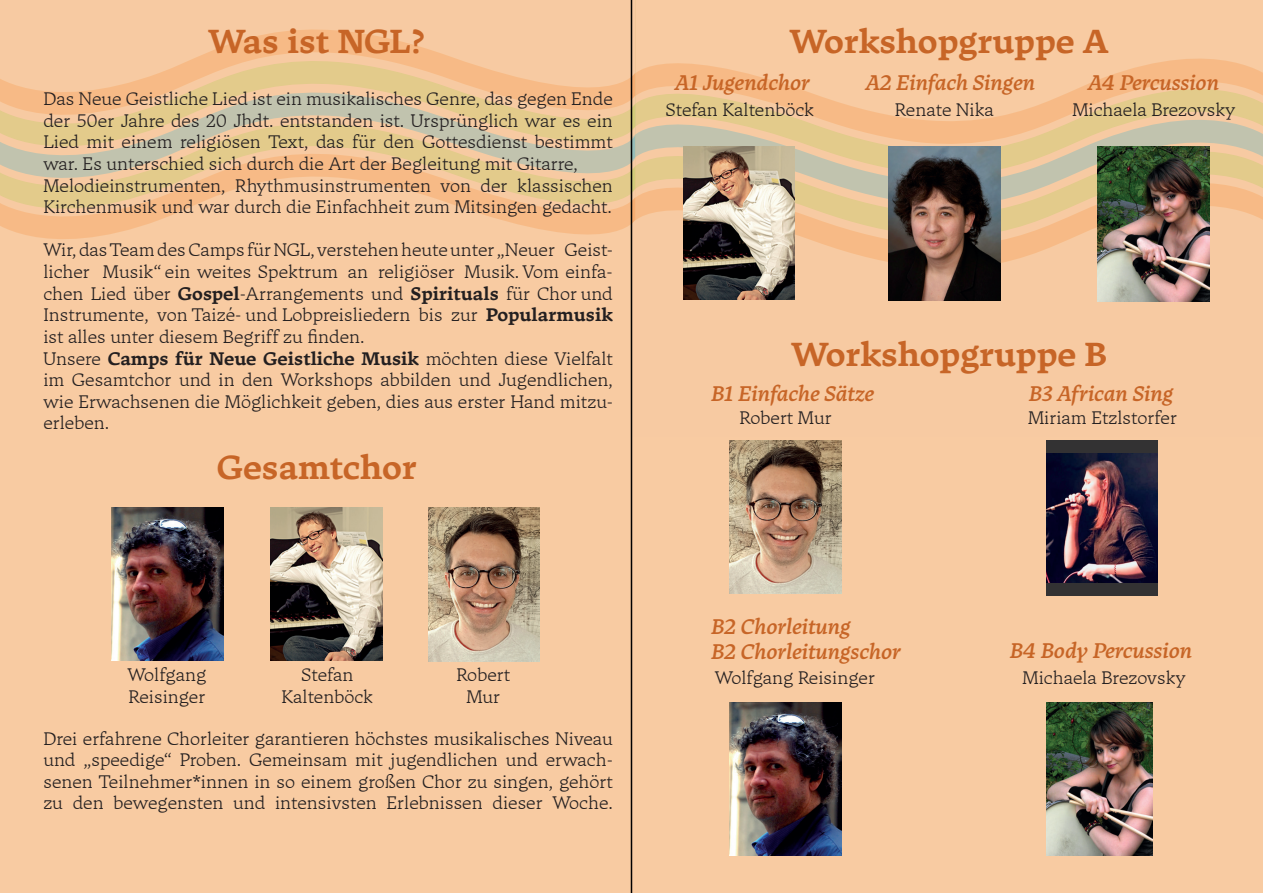
<style>
.page{position:relative;width:1263px;height:893px;background:#f8cba2}
.page>*{position:absolute;margin:0;border:0;box-sizing:border-box;transform-origin:0 0}
.t1{font:700 33px "Tuna";color:#c76527}
.t2{font:italic 500 21px/25.2px "Tuna";color:#c76527}
.t3{font:300 18px/21.6px "Tuna";color:#231f20}
.s1{font-weight:700}
</style>
<div class="page">
<svg style="left:635px;top:57px;width:628px;height:8px;background:#f7c99f"></svg>
<svg style="left:635px;top:65px;width:628px;height:22px;background:#f7c496"></svg>
<svg style="left:635px;top:87px;width:628px;height:8px;background:#f5c698"></svg>
<svg style="left:635px;top:95px;width:628px;height:23px;background:#efc793"></svg>
<svg style="left:635px;top:118px;width:628px;height:9px;background:#ecc494"></svg>
<svg style="left:635px;top:127px;width:628px;height:23px;background:#dcc49c"></svg>
<svg style="left:635px;top:158px;width:628px;height:23px;background:#d8c69d"></svg>
<svg style="left:632px;top:181px;width:631px;height:256px;background:#f4c89f"></svg>
<svg style="left:0;top:233px;width:635px;height:8px;background:#f7c99f"></svg>
<svg style="left:0;top:210px;width:635px;height:23px;background:#f7c496"></svg>
<svg style="left:0;top:202px;width:635px;height:8px;background:#f5c698"></svg>
<svg style="left:0;top:180px;width:635px;height:22px;background:#efc792"></svg>
<svg style="left:0;top:171px;width:635px;height:9px;background:#ecc494"></svg>
<svg style="left:0;top:148px;width:635px;height:23px;background:#ddc49d"></svg>
<svg style="left:0;top:139px;width:635px;height:9px;background:#e0c89a"></svg>
<svg style="left:0;top:117px;width:635px;height:22px;background:#e0c897"></svg>
<svg style="left:0;top:0;width:635px;height:117px;background:#f1c69a"></svg>
<hr style="left:631px;top:0;width:1px;height:893px;background:#000001">
<img style="left:112px;top:508px;width:111px;height:153px">
<img style="left:888px;top:146px;width:112px;height:154px">
<img style="left:1046px;top:703px;width:106px;height:153px">
<img style="left:1098px;top:146px;width:111px;height:156px">
<div style="left:1046px;top:440px;width:112px;height:155px;background:#333233"></div>
<img style="left:1046px;top:454px;width:112px;height:128px">
<img style="left:271px;top:508px;width:111px;height:152px">
<img style="left:428px;top:507px;width:112px;height:154px">
<img style="left:683px;top:147px;width:112px;height:153px">
<img style="left:730px;top:440px;width:111px;height:154px">
<img style="left:730px;top:703px;width:111px;height:153px">
<h1 class="t1" style="left:208px;top:20px;width:219px">Was ist NGL?</h1>
<p class="t3" style="left:43px;top:88px;width:571px">Das Neue Geistliche Lied ist ein musikalisches Genre, das gegen Ende der 50er Jahre des 20 Jhdt. entstanden ist. Ursprünglich war es ein Lied mit einem religiösen Text, das für den Gottesdienst bestimmt war. Es unterschied sich durch die Art der Begleitung mit Gitarre, Melodieinstrumenten, Rhythmusinstrumenten von der klassischen Kirchenmusik und war durch die Einfachheit zum Mitsingen gedacht.</p>
<p class="t3" style="left:43px;top:239px;width:571px">Wir, das Team des Camps für NGL, verstehen heute unter „Neuer Geist&shy;licher Musik“ ein weites Spektrum an religiöser Musik. Vom einfa&shy;chen Lied über <span class="s1">Gospel</span>-Arrangements und <span class="s1">Spirituals</span> für Chor und Instrumente, von Taizé- und Lobpreisliedern bis zur <span class="s1">Popularmusik </span>ist alles unter diesem Begriff zu finden.<br>Unsere <span class="s1">Camps für Neue Geistliche Musik</span> möchten diese Vielfalt im Gesamtchor und in den Workshops abbilden und Jugendlichen, wie Erwachsenen die Möglichkeit geben, dies aus erster Hand mitzu&shy;erleben.</p>
<h1 class="t1" style="left:217px;top:447px;width:202px">Gesamtchor</h1>
<h1 class="t1" style="left:789px;top:20px;width:321px">Workshopgruppe A</h1>
<p class="t2" style="left:675px;top:70px;width:137px">A1 Jugendchor</p>
<p class="t3" style="left:665px;top:99px;width:150px">Stefan Kaltenböck</p>
<p class="t2" style="left:866px;top:70px;width:171px">A2 Einfach Singen</p>
<p class="t3" style="left:895px;top:99px;width:100px">Renate Nika</p>
<p class="t2" style="left:1088px;top:70px;width:133px">A4 Percussion</p>
<p class="t3" style="left:1072px;top:99px;width:164px">Michaela Brezovsky</p>
<h1 class="t1" style="left:791px;top:333px;width:317px">Workshopgruppe B</h1>
<p class="t2" style="left:711px;top:381px;width:164px">B1 Einfache Sätze</p>
<p class="t3" style="left:739px;top:407px;width:94px">Robert Mur</p>
<p class="t2" style="left:1029px;top:381px;width:146px">B3 African Sing</p>
<p class="t3" style="left:1028px;top:407px;width:150px">Miriam Etzlstorfer</p>
<p class="t3" style="left:127px;top:664px;width:80px">Wolfgang<br>Reisinger</p>
<p class="t3" style="left:281px;top:664px;width:93px;text-align:center">Stefan<br>Kaltenböck</p>
<p class="t3" style="left:456px;top:664px;width:55px;text-align:center">Robert<br>Mur</p>
<p class="t3" style="left:43px;top:727px;width:571px;text-align:justify">Drei erfahrene Chorleiter garantieren höchstes musikalisches Niveau und „speedige“ Proben. Gemeinsam mit jugendlichen und erwach&shy;senen Teilnehmer*innen in so einem großen Chor zu singen, gehört zu den bewegensten und intensivsten Erlebnissen dieser Woche.</p>
<p class="t2" style="left:711px;top:613px;width:192px">B2 Chorleitung<br>B2 Chorleitungschor</p>
<p class="t3" style="left:715px;top:667px;width:162px">Wolfgang Reisinger</p>
<p class="t2" style="left:1010px;top:638px;width:184px">B4 Body Percussion</p>
<p class="t3" style="left:1022px;top:667px;width:164px">Michaela Brezovsky</p>
</div>
